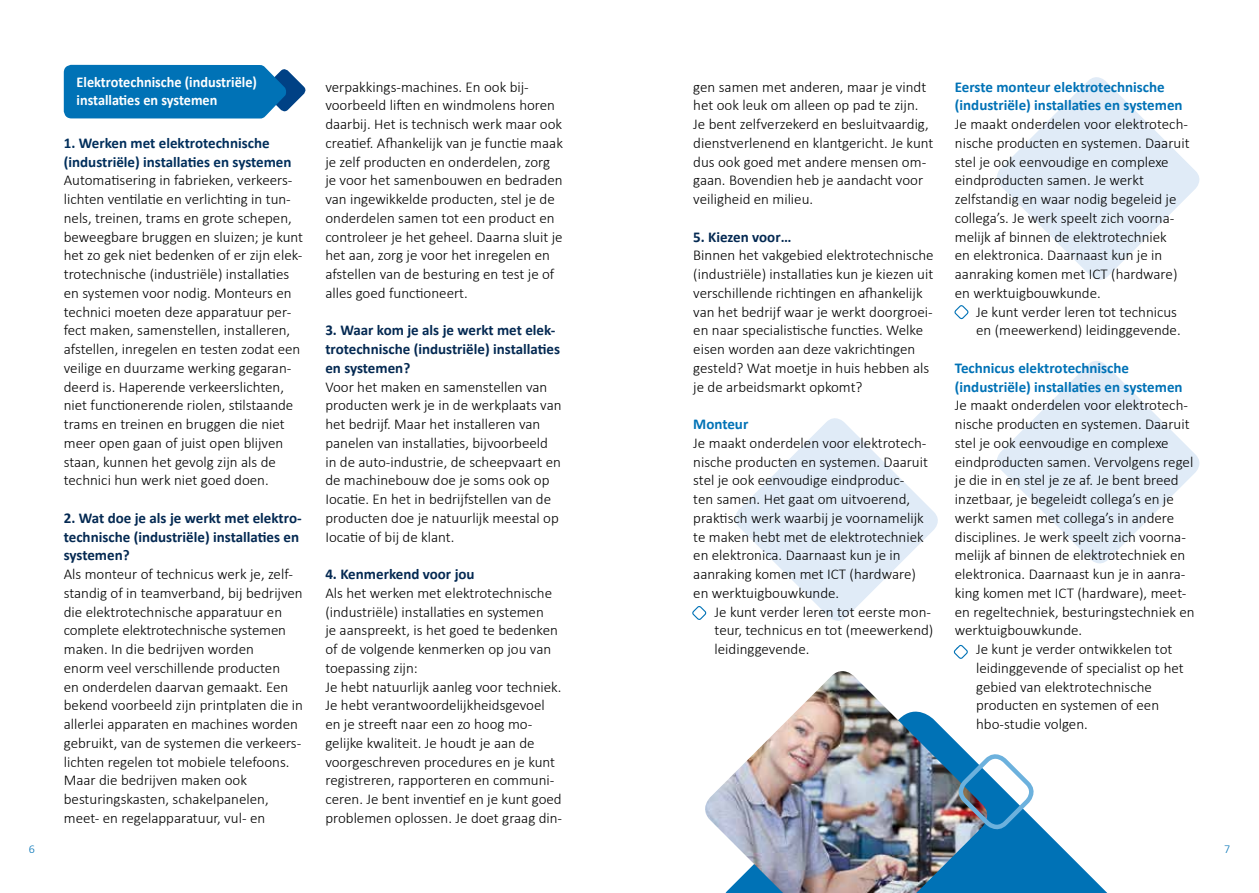
<style>
.page{position:relative;width:1259px;height:893px;background:#fff}
.page>*{position:absolute;margin:0;border:0;box-sizing:border-box;transform-origin:0 0}
.t1{font:300 15px/18.8px "Calibri";color:#000}
.t2{font:700 15px/18.8px "Calibri";color:#042952}
.t3{font:700 15px/18.8px "Calibri";color:#0072b6}
.t4{font:700 15px/18.8px "Calibri";color:#002e5b}
.t5{font:700 15px/18px "Calibri";color:#fff;scale:.95 1}
.t6{font:300 12px "Calibri";color:#0072b6}
.s1{color:#0072b6}
</style>
<div class="page">
<svg style="left:735px;top:418px;width:203px;height:203px;fill:#e0ebf7"></svg>
<svg style="left:997px;top:77px;width:203px;height:203px;fill:#e0ebf7"></svg>
<svg style="left:997px;top:361px;width:203px;height:203px;fill:#e0ebf7"></svg>
<svg style="left:993px;top:822px;width:115px;height:71px;fill:#0072b6"></svg>
<img style="left:705px;top:671px;width:288px;height:222px">
<img style="left:956px;top:751px;width:80px;height:81px">
<svg style="left:64px;top:65px;width:242px;height:54px;background:#157bb9"></svg>
<svg style="left:954px;top:305px;width:15px;height:14px"></svg>
<svg style="left:953px;top:644px;width:15px;height:15px"></svg>
<svg style="left:692px;top:606px;width:14px;height:14px"></svg>
<p class="t5" style="left:77px;top:73px;width:191px">Elektrotechnische (industriële) installaties en systemen</p>
<p class="t4" style="left:64px;top:133px;width:229px">1. Werken met elektrotechnische (industriële) installaties en systemen</p>
<p class="t1" style="left:64px;top:171px;width:241px">Automatisering in fabrieken, verkeers&shy;lichten ventilatie en verlichting in tun&shy;nels, treinen, trams en grote schepen, beweegbare bruggen en sluizen; je kunt het zo gek niet bedenken of er zijn elek&shy;trotechnische (industriële) installaties en systemen voor nodig. Monteurs en technici moeten deze apparatuur per&shy;fect maken, samenstellen, installeren, afstellen, inregelen en testen zodat een veilige en duurzame werking gegaran&shy;deerd is. Haperende verkeerslichten, niet functionerende riolen, stilstaande trams en treinen en bruggen die niet meer open gaan of juist open blijven staan, kunnen het gevolg zijn als de technici hun werk niet goed doen.</p>
<p class="t2" style="left:64px;top:508px;width:239px">2. Wat doe je als je werkt met elektro&shy;technische (industriële) installaties en systemen?</p>
<p class="t1" style="left:64px;top:565px;width:241px">Als monteur of technicus werk je, zelf&shy;standig of in teamverband, bij bedrijven die elektrotechnische apparatuur en complete elektrotechnische systemen maken. In die bedrijven worden<br>enorm veel verschillende producten<br>en onderdelen daarvan gemaakt. Een bekend voorbeeld zijn printplaten die in allerlei apparaten en machines worden gebruikt, van de systemen die verkeers&shy;lichten regelen tot mobiele telefoons.<br>Maar die bedrijven maken ook besturingskasten, schakelpanelen, meet- en regelapparatuur, vul- en</p>
<p class="t1" style="left:325px;top:77px;width:239px">verpakkings-machines. En ook bij&shy;voorbeeld liften en windmolens horen daarbij. Het is technisch werk maar ook creatief. Afhankelijk van je functie maak je zelf producten en onderdelen, zorg je voor het samenbouwen en bedraden van ingewikkelde producten, stel je de onderdelen samen tot een product en controleer je het geheel. Daarna sluit je het aan, zorg je voor het inregelen en afstellen van de besturing en test je of alles goed functioneert.</p>
<p class="t2" style="left:325px;top:321px;width:236px">3. Waar kom je als je werkt met elek&shy;trotechnische (industriële) installaties en systemen?</p>
<p class="t1" style="left:325px;top:377px;width:238px">Voor het maken en samenstellen van producten werk je in de werkplaats van het bedrijf. Maar het installeren van panelen van installaties, bijvoorbeeld in de auto-industrie, de scheepvaart en de machinebouw doe je soms ook op Iocatie. En het in bedrijfstellen van de producten doe je natuurlijk meestal op Iocatie of bij de klant.</p>
<p class="t2" style="left:325px;top:565px;width:151px">4. Kenmerkend voor jou</p>
<p class="t1" style="left:325px;top:583px;width:238px">Als het werken met elektrotechnische (industriële) installaties en systemen<br>je aanspreekt, is het goed te bedenken of de volgende kenmerken op jou van toepassing zijn:<br>Je hebt natuurlijk aanleg voor techniek.<br>Je hebt verantwoordelijkheidsgevoel en je streeft naar een zo hoog mo&shy;gelijke kwaliteit. Je houdt je aan de voorgeschreven procedures en je kunt registreren, rapporteren en communi&shy;ceren. Je bent inventief en je kunt goed problemen oplossen. Je doet graag din-</p>
<p class="t1" style="left:693px;top:77px;width:242px">gen samen met anderen, maar je vindt het ook leuk om alleen op pad te zijn.<br>Je bent zelfverzekerd en besluitvaardig, dienstverlenend en klantgericht. Je kunt dus ook goed met andere mensen om&shy;gaan. Bovendien heb je aandacht voor veiligheid en milieu.</p>
<p class="t2" style="left:693px;top:227px;width:100px">5. Kiezen voor…</p>
<p class="t1" style="left:693px;top:246px;width:242px">Binnen het vakgebied elektrotechnische (industriële) installaties kun je kiezen uit verschillende richtingen en afhankelijk van het bedrijf waar je werkt doorgroei&shy;en naar specialistische functies. Welke eisen worden aan deze vakrichtingen gesteld? Wat moetje in huis hebben als je de arbeidsmarkt opkomt?</p>
<p class="t3" style="left:693px;top:415px;width:57px">Monteur</p>
<p class="t1" style="left:693px;top:433px;width:236px">Je maakt onderdelen voor elektrotech&shy;nische producten en systemen. Daaruit stel je ook eenvoudige eindproduc&shy;ten samen. Het gaat om uitvoerend, praktisch werk waarbij je voornamelijk te maken hebt met de elektrotechniek en elektronica. Daarnaast kun je in aanraking komen met ICT (hardware) en werktuigbouwkunde.</p>
<p class="t1" style="left:714px;top:602px;width:220px;text-indent:-21px"><span class="s1">•</span> Je kunt verder leren tot eerste mon&shy;teur, technicus en tot (meewerkend) leidinggevende.</p>
<p class="t3" style="left:955px;top:77px;width:229px">Eerste monteur elektrotechnische (industriële) installaties en systemen</p>
<p class="t1" style="left:955px;top:115px;width:236px">Je maakt onderdelen voor elektrotech&shy;nische producten en systemen. Daaruit stel je ook eenvoudige en complexe eindproducten samen. Je werkt zelfstandig en waar nodig begeleid je collega’s. Je werk speelt zich voorna&shy;melijk af binnen de elektrotechniek<br>en elektronica. Daarnaast kun je in aanraking komen met ICT (hardware) en werktuigbouwkunde.</p>
<p class="t1" style="left:955px;top:302px;width:227px;text-align:right"><span class="s1">•</span> Je kunt verder leren tot technicus en (meewerkend) leidinggevende.</p>
<p class="t3" style="left:955px;top:358px;width:229px">Technicus elektrotechnische (industriële) installaties en systemen</p>
<p class="t1" style="left:955px;top:396px;width:241px">Je maakt onderdelen voor elektrotech&shy;nische producten en systemen. Daaruit stel je ook eenvoudige en complexe eindproducten samen. Vervolgens regel je die in en stel je ze af. Je bent breed inzetbaar, je begeleidt collega’s en je werkt samen met collega’s in andere disciplines. Je werk speelt zich voorna&shy;melijk af binnen de elektrotechniek en elektronica. Daarnaast kun je in aanra&shy;king komen met ICT (hardware), meet&shy;en regeltechniek, besturingstechniek en werktuigbouwkunde.</p>
<p class="t1" style="left:976px;top:640px;width:209px;text-indent:-21px"><span class="s1">•</span> Je kunt je verder ontwikkelen tot leidinggevende of specialist op het gebied van elektrotechnische producten en systemen of een hbo-studie volgen.</p>
<p class="t6" style="left:29px;top:842px;width:8px">6</p>
<p class="t6" style="left:1224px;top:842px;width:8px">7</p>
</div>
